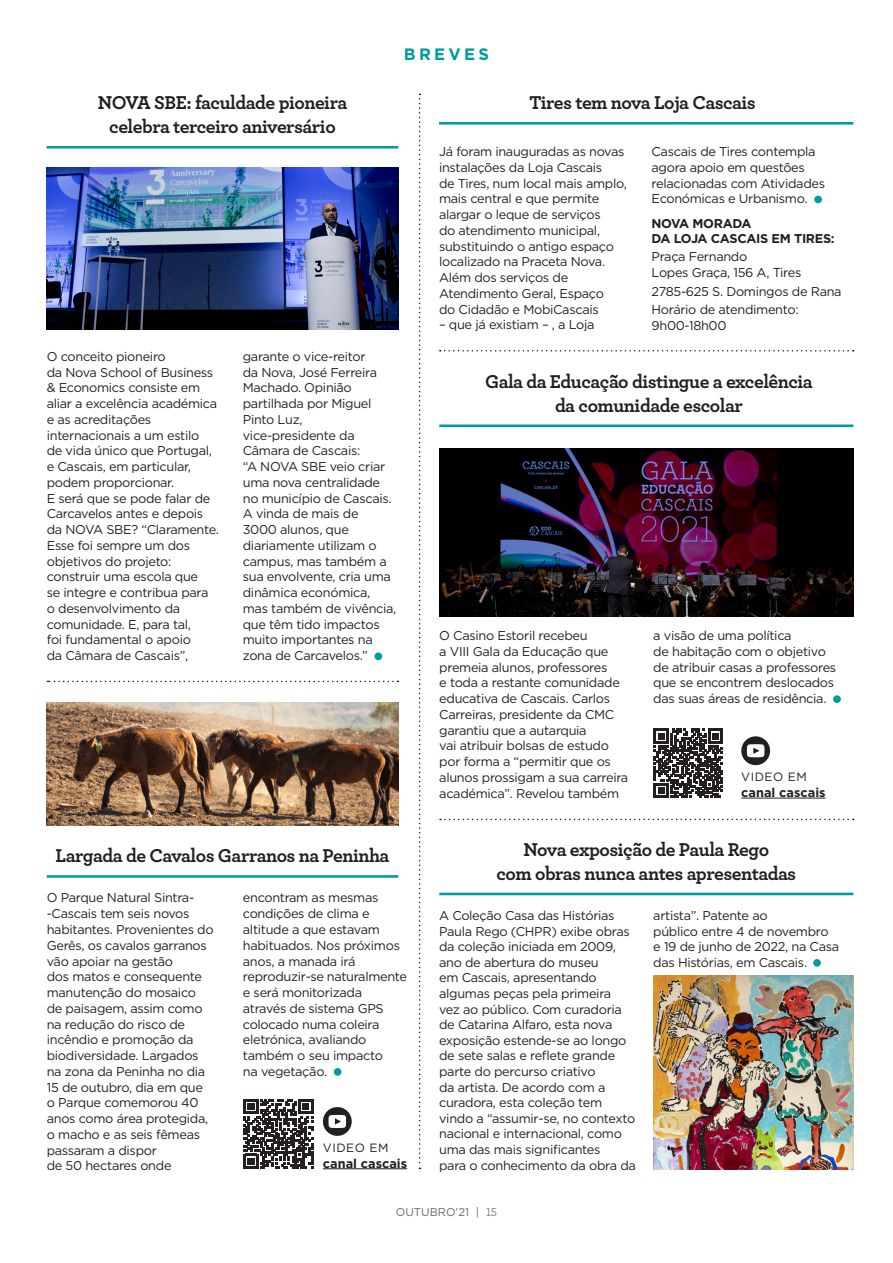
<style>
.page{position:relative;width:893px;height:1263px;background:#fff}
.page>*{position:absolute;margin:0;border:0;box-sizing:border-box;transform-origin:0 0}
._00_Titulo_Breves{font:700 19.5px/24px "Archer";letter-spacing:-.03em;color:#231f20;text-align:center}
.t1{font:700 16.5px "Gotham";letter-spacing:.2em;color:#009b9e}
._00_text{font:12.75px/15.8px "Gotham";letter-spacing:-.025em;color:#231f20}
._00_text-2{font:700 12.75px/15.8px "Gotham";letter-spacing:-.025em;color:#231f20}
._00_text-3{font:700 12.75px "Gotham";color:#231f20}
.t2{font:12px "Gotham";letter-spacing:.04em;color:#231f20}
.t3{font:11.25px "Gotham";color:#656969}
.s1{font-family:"Archer";font-size:12px}
</style>
<div class="page">
<hr style="left:47px;top:875px;width:351px;height:3px;background:#009b9e">
<div style="left:334px;top:1068px;width:7px;height:8px;background:#009b9e;border-radius:50%"></div>
<img style="left:439px;top:448px;width:414px;height:169px">
<img style="left:47px;top:167px;width:351px;height:162px">
<img style="left:47px;top:703px;width:351px;height:123px">
<svg style="left:419px;top:94px;width:2px;height:1075px"></svg>
<svg style="left:440px;top:819px;width:414px;height:1px"></svg>
<hr style="left:47px;top:146px;width:351px;height:3px;background:#009b9e">
<div style="left:813px;top:959px;width:8px;height:8px;background:#009b9e;border-radius:50%"></div>
<hr style="left:439px;top:893px;width:414px;height:2px;background:#009b9e">
<hr style="left:439px;top:424px;width:414px;height:3px;background:#009b9e">
<div style="left:374px;top:652px;width:8px;height:8px;background:#009b9e;border-radius:50%"></div>
<div style="left:833px;top:695px;width:8px;height:8px;background:#009b9e;border-radius:50%"></div>
<svg style="left:48px;top:681px;width:350px;height:1px"></svg>
<hr style="left:741px;top:798px;width:85px;height:1px;background:#231f20">
<svg style="left:741px;top:736px;width:29px;height:29px"></svg>
<svg style="left:654px;top:729px;width:69px;height:69px"></svg>
<hr style="left:323px;top:1168px;width:84px;height:1px;background:#231f20">
<svg style="left:323px;top:1107px;width:29px;height:29px"></svg>
<svg style="left:244px;top:1099px;width:69px;height:69px"></svg>
<hr style="left:439px;top:122px;width:414px;height:3px;background:#009b9e">
<div style="left:814px;top:196px;width:8px;height:7px;background:#009b9e;border-radius:50%"></div>
<svg style="left:440px;top:350px;width:414px;height:1px"></svg>
<img style="left:653px;top:975px;width:200px;height:194px">
<p class="t1" style="left:404px;top:43px;width:87px">BREVES</p>
<p class="_00_Titulo_Breves" style="left:98px;top:89px;width:251px">NOVA SBE: faculdade pioneira celebra terceiro aniversário</p>
<p class="_00_text" style="left:47px;top:348px;width:174px">O conceito pioneiro<br>da Nova School of Business &amp; Economics consiste em aliar a excelência académica e as acreditações internacionais a um estilo<br>de vida único que Portugal, e Cascais, em particular, podem proporcionar.<br>E será que se pode falar de<br>Carcavelos antes e depois da NOVA SBE? “Claramente.<br>Esse foi sempre um dos objetivos do projeto: construir uma escola que<br>se integre e contribua para o desenvolvimento da comunidade. E, para tal,<br>foi fundamental o apoio<br>da Câmara de Cascais”,</p>
<p class="_00_text" style="left:243px;top:348px;width:155px">garante o vice-reitor<br>da Nova, José Ferreira<br>Machado. Opinião partilhada por Miguel<br>Pinto Luz, vice-presidente da<br>Câmara de Cascais:<br>“A NOVA SBE veio criar uma nova centralidade no município de Cascais.<br>A vinda de mais de<br>3000 alunos, que diariamente utilizam o campus, mas também a sua envolvente, cria uma dinâmica económica, mas também de vivência, que têm tido impactos muito importantes na zona de Carcavelos.”</p>
<p class="_00_Titulo_Breves" style="left:529px;top:89px;width:228px">Tires tem nova Loja Cascais</p>
<p class="_00_text" style="left:652px;top:143px;width:175px">Cascais de Tires contempla agora apoio em questões relacionadas com Atividades<br>Económicas e Urbanismo.</p>
<p class="_00_text-2" style="left:652px;top:215px;width:185px">NOVA MORADA<br>DA LOJA CASCAIS EM TIRES:</p>
<p class="_00_text" style="left:652px;top:248px;width:151px">Praça Fernando<br>Lopes Graça, 156 A, Tires</p>
<p class="_00_text" style="left:652px;top:283px;width:192px">2785-625 S. Domingos de Rana</p>
<p class="_00_text" style="left:652px;top:302px;width:149px">Horário de atendimento:<br>9h00-18h00</p>
<p class="_00_text" style="left:439px;top:143px;width:189px">Já foram inauguradas as novas instalações da Loja Cascais<br>de Tires, num local mais amplo, mais central e que permite alargar o leque de serviços<br>do atendimento municipal, substituindo o antigo espaço localizado na Praceta Nova.<br>Além dos serviços de<br>Atendimento Geral, Espaço<br>do Cidadão e MobiCascais</p>
<p class="_00_text" style="left:439px;top:317px;width:157px">– que já existiam – , a Loja</p>
<p class="_00_Titulo_Breves" style="left:485px;top:368px;width:329px">Gala da Educação distingue a excelência da comunidade escolar</p>
<p class="_00_text" style="left:439px;top:627px;width:191px">O Casino Estoril recebeu<br>a VIII Gala da Educação que premeia alunos, professores<br>e toda a restante comunidade educativa de Cascais. Carlos<br>Carreiras, presidente da CMC garantiu que a autarquia<br>vai atribuir bolsas de estudo por forma a “permitir que os alunos prossigam a sua carreira académica”. Revelou também</p>
<p class="_00_text" style="left:653px;top:627px;width:184px">a visão de uma política<br>de habitação com o objetivo de atribuir casas a professores que se encontrem deslocados das suas áreas de residência.</p>
<p class="t2" style="left:741px;top:769px;width:67px">VIDEO EM</p>
<p class="_00_text-3" style="left:741px;top:784px;width:86px">canal cascais</p>
<p class="_00_Titulo_Breves" style="left:56px;top:843px;width:335px">Largada de Cavalos Garranos na Peninha</p>
<p class="_00_text" style="left:243px;top:890px;width:166px">encontram as mesmas condições de clima e altitude a que estavam habituados. Nos próximos anos, a manada irá reproduzir-se naturalmente e será monitorizada através de sistema GPS colocado numa coleira eletrónica, avaliando também o seu impacto<br>na vegetação.</p>
<p class="_00_text" style="left:47px;top:890px;width:168px">O Parque Natural Sintra--Cascais tem seis novos habitantes. Provenientes do<br>Gerês, os cavalos garranos vão apoiar na gestão<br>dos matos e consequente manutenção do mosaico de paisagem, assim como na redução do risco de incêndio e promoção da biodiversidade. Largados na zona da Peninha no dia<br>15 de outubro, dia em que o Parque comemorou 40 anos como área protegida, o macho e as seis fêmeas passaram a dispor<br>de 50 hectares onde</p>
<p class="t2" style="left:323px;top:1140px;width:67px">VIDEO EM</p>
<p class="_00_text-3" style="left:323px;top:1154px;width:86px">canal cascais</p>
<p class="_00_Titulo_Breves" style="left:496px;top:836px;width:301px">Nova exposição de Paula Rego<br>com obras nunca antes apresentadas</p>
<p class="_00_text" style="left:439px;top:907px;width:198px">A Coleção Casa das Histórias<br>Paula Rego (CHPR) exibe obras da coleção iniciada em 2009, ano de abertura do museu<br>em Cascais, apresentando algumas peças pela primeira<br>vez ao público. Com curadoria de Catarina Alfaro, esta nova exposição estende-se ao longo de sete salas e reflete grande parte do percurso criativo<br>da artista. De acordo com a curadora, esta coleção tem vindo a “assumir-se, no contexto nacional e internacional, como uma das mais significantes<br>para o conhecimento da obra da</p>
<p class="_00_text" style="left:653px;top:907px;width:187px">artista”. Patente ao<br>público entre 4 de novembro e 19 de junho de 2022, na Casa das Histórias, em Cascais.</p>
<p class="t3" style="left:396px;top:1205px;width:103px">OUTUBRO’21 | <span class="s1">15</span></p>
</div>
